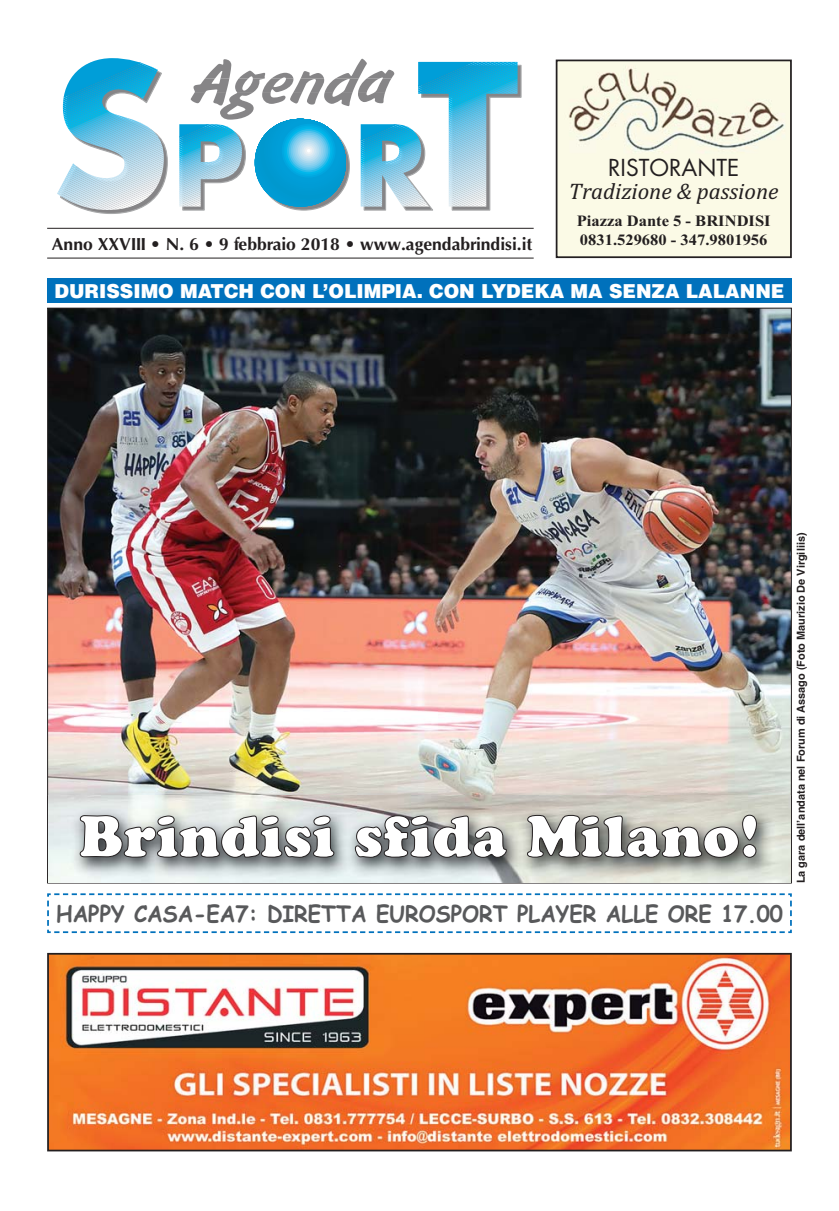
<style>
.page{position:relative;width:839px;height:1211px;background:#fff}
.page>*{position:absolute;margin:0;border:0;box-sizing:border-box;transform-origin:0 0}
.t1{font:900 57.75px "Cooper";letter-spacing:.01em;color:#fff}
.t2{font:700 22.75px "Comic Sans MS";color:#58595b;scale:.94 1}
.t3{font:italic 22.75px "Cambria";color:#231f20}
.t4{font:22.75px "Futura";color:#231f20}
.t5{font:900 19.25px "Helvetica";color:#fff}
.t6{font:700 17.5px "Optima";color:#231f20}
.t7{font:700 15.75px/18.9px "Times New Roman";color:#231f20;scale:1.05 1}
.t8{font:700 10.85px "Helvetica";color:#231f20}
</style>
<div class="page">
<hr style="left:47px;top:258px;width:486px;height:1px;background:#231f20">
<hr style="left:47px;top:228px;width:486px;height:1px;background:#231f20">
<svg style="left:57px;top:58px;width:111px;height:156px"></svg>
<svg style="left:179px;top:59px;width:343px;height:152px"></svg>
<img style="left:50px;top:955px;width:738px;height:193px">
<div style="left:47px;top:952px;width:744px;height:199px;border:2px solid #231f20"></div>
<div style="left:47px;top:278px;width:744px;height:25px;background:#0071bc"></div>
<img style="left:49px;top:310px;width:740px;height:485px">
<img style="left:47px;top:795px;width:745px;height:89px">
<img style="left:48px;top:795px;width:742px;height:87px">
<svg style="left:47px;top:893px;width:745px;height:40px"></svg>
<img style="left:558px;top:63px;width:230px;height:192px">
<div style="left:555px;top:60px;width:236px;height:198px;border:2px solid #231f20"></div>
<h2 class="t4" style="left:608px;top:157px;width:132px">RISTORANTE</h2>
<h2 class="t3" style="left:568px;top:178px;width:211px">Tradizione &amp; passione</h2>
<h3 class="t7" style="left:576px;top:213px;width:186px">Piazza Dante 5 - BRINDISI<br>0831.529680 - 347.9801956</h3>
<h3 class="t6" style="left:52px;top:236px;width:482px">Anno XXVIII • N. 6 • 9 febbraio 2018 • www.agendabrindisi.it</h3>
<h3 class="t5" style="left:54px;top:284px;width:731px">DURISSIMO MATCH CON L’OLIMPIA. CON LYDEKA MA SENZA LALANNE</h3>
<h1 class="t1" style="left:79px;top:815px;width:680px">Brindisi sfida Milano!</h1>
<h2 class="t2" style="left:56px;top:900px;width:774px">HAPPY CASA-EA7: DIRETTA EUROSPORT PLAYER ALLE ORE 17.00</h2>
<p class="t8" style="left:796px;top:883px;width:352px;rotate:-90deg">La gara dell’andata nel Forum di Assago (Foto Maurizio De Virgiliis)</p>
</div>
